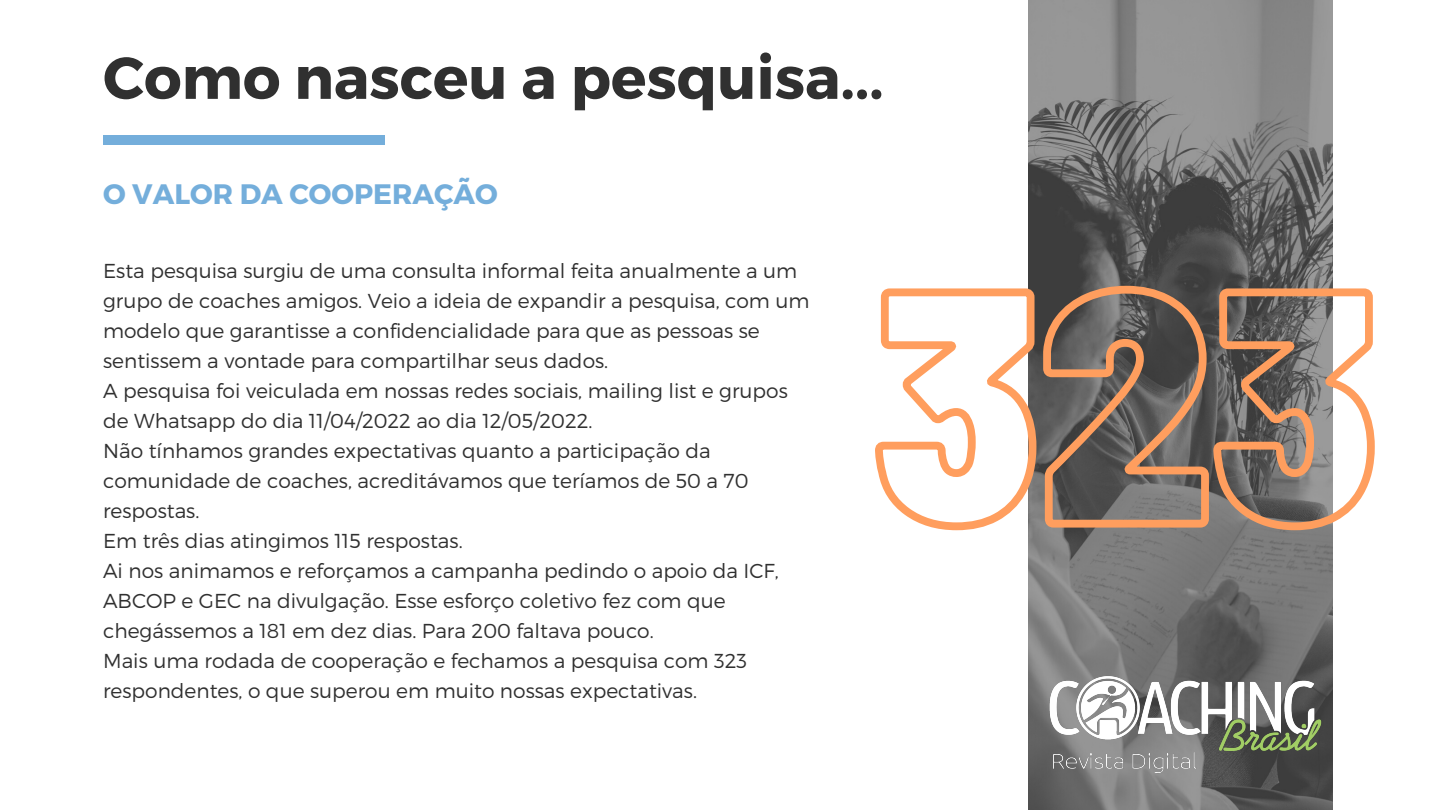
<style>
.page{position:relative;width:1440px;height:810px;background:#fff}
.page>*{position:absolute;margin:0;border:0;box-sizing:border-box;transform-origin:0 0}
.t1{font:700 59.1px "Montserrat";color:#303030}
.t2{font:700 28.1px "Montserrat";color:#74aedb}
.t3{font:300 20.2px/30px "Montserrat";color:#303030}
</style>
<div class="page">
<div style="left:103px;top:135px;width:281px;height:9px;background:#74aedb"></div>
<img style="left:1028px;top:0;width:305px;height:810px">
<svg style="left:875px;top:282px;width:500px;height:252px"></svg>
<img style="left:1033px;top:657px;width:300px;height:131px">
<h1 class="t1" style="left:103px;top:39px;width:782px">Como nasceu a pesquisa...</h1>
<h2 class="t2" style="left:103px;top:176px;width:396px">O VALOR DA COOPERAÇÃO</h2>
<p class="t3" style="left:103px;top:255px;width:708px">Esta pesquisa surgiu de uma consulta informal feita anualmente a um grupo de coaches amigos. Veio a ideia de expandir a pesquisa, com um modelo que garantisse a confidencialidade para que as pessoas se sentissem a vontade para compartilhar seus dados.<br>A pesquisa foi veiculada em nossas redes sociais, mailing list e grupos de Whatsapp do dia 11/04/2022 ao dia 12/05/2022.<br>Não tínhamos grandes expectativas quanto a participação da comunidade de coaches, acreditávamos que teríamos de 50 a 70 respostas.<br>Em três dias atingimos 115 respostas.<br>Ai nos animamos e reforçamos a campanha pedindo o apoio da ICF, ABCOP e GEC na divulgação. Esse esforço coletivo fez com que chegássemos a 181 em dez dias. Para 200 faltava pouco.<br>Mais uma rodada de cooperação e fechamos a pesquisa com 323 respondentes, o que superou em muito nossas expectativas.</p>
</div>
